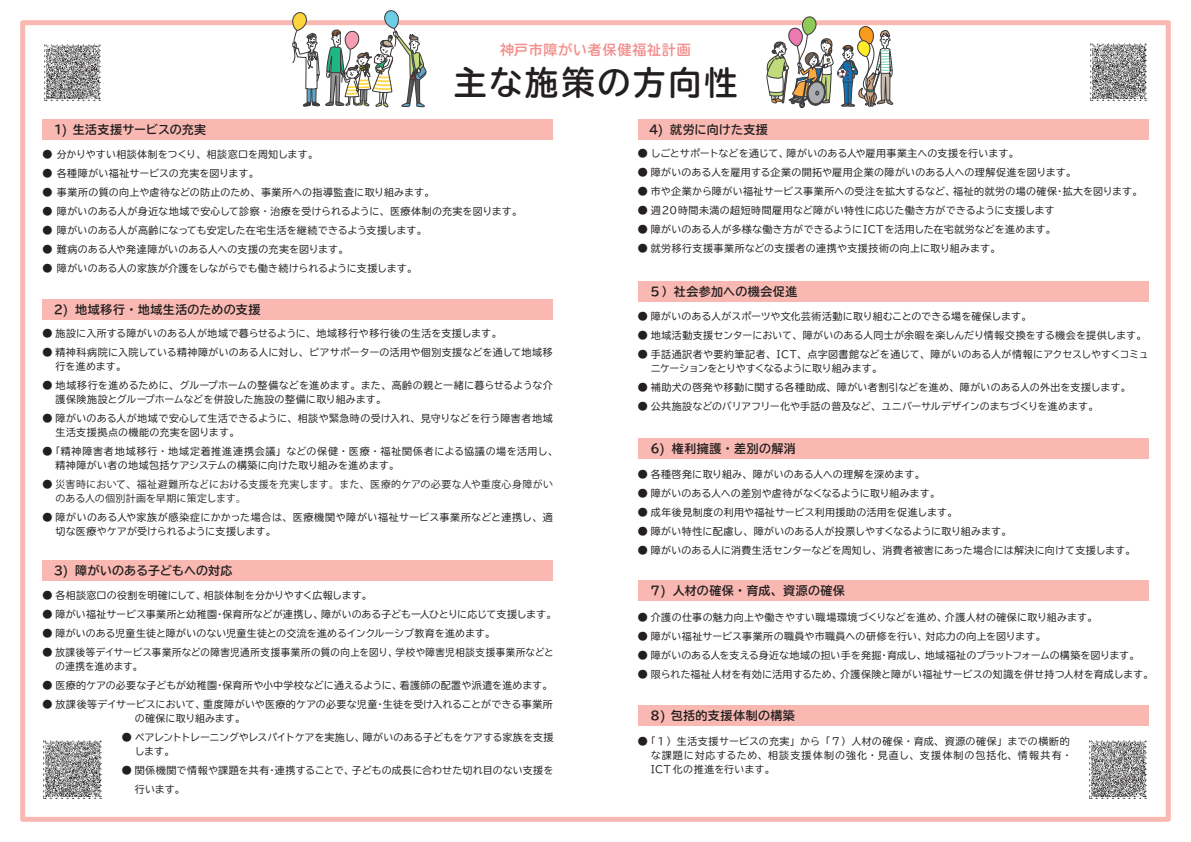
<style>
.page{position:relative;width:1191px;height:842px;background:#fff}
.page>*{position:absolute;margin:0;border:0;box-sizing:border-box;transform-origin:0 0}
.t1{font:700 33px "TBUDR Go Std";letter-spacing:.085em;color:#231f20}
.t2{font:700 14px "TBUDR Go Std";letter-spacing:.05em;color:#f48e8b}
.t3{font:700 12px "TBUDR Go Std";letter-spacing:.03em;color:#231f20}
.t4{font:700 12px "TBUDR Go Std";letter-spacing:.005em;color:#231f20}
.t5{font:10px/14px "TBUDR Go Std";letter-spacing:.015em;color:#231f20}
.t6{font:10px/14px "TBUDR Go Std";letter-spacing:-.01em;color:#231f20}
.t7{font:10px/14px "TBUDR Go Std";letter-spacing:.06em;color:#231f20}
.t8{font:10px/14px "TBUDR Go Std";letter-spacing:.04em;color:#231f20}
.t9{font:10px/14px "Koz Go Pr 6 N";letter-spacing:.015em;color:#231f20}
.t10{font:10px/14px "TBUDR Go Std";letter-spacing:.04em;color:#231f20;scale:.95 1}
.t11{font:10px "TBUDR Go Std";letter-spacing:-.005em;color:#231f20}
.t12{font:10px "TBUDR Go Std";letter-spacing:.035em;color:#231f20}
.s1{font-family:"Koz Go Pr 6 N"}
</style>
<div class="page">
<div style="left:20px;top:20px;width:1150px;height:802px;border:5px solid #f9b9b2"></div>
<svg style="left:292px;top:10px;width:134px;height:98px"></svg>
<svg style="left:767px;top:16px;width:127px;height:93px"></svg>
<img style="left:44px;top:741px;width:57px;height:57px">
<img style="left:1089px;top:741px;width:57px;height:57px">
<img style="left:1090px;top:44px;width:56px;height:56px">
<img style="left:44px;top:44px;width:57px;height:56px">
<div style="left:43px;top:119px;width:510px;height:21px;background:#f9b9b2"></div>
<div style="left:43px;top:299px;width:510px;height:20px;background:#f9b9b2"></div>
<div style="left:638px;top:119px;width:510px;height:21px;background:#f9b9b2"></div>
<div style="left:638px;top:282px;width:510px;height:20px;background:#f9b9b2"></div>
<div style="left:638px;top:438px;width:510px;height:21px;background:#f9b9b2"></div>
<div style="left:638px;top:581px;width:510px;height:20px;background:#f9b9b2"></div>
<div style="left:638px;top:705px;width:510px;height:20px;background:#f9b9b2"></div>
<div style="left:43px;top:560px;width:510px;height:20px;background:#f9b9b2"></div>
<h2 class="t2" style="left:500px;top:38px;width:192px">神戸市障がい者保健福祉計画</h2>
<h1 class="t1" style="left:454px;top:56px;width:285px">主な施策の方向性</h1>
<p class="t3" style="left:54px;top:120px;width:154px">1) 生活支援サービスの充実</p>
<p class="t5" style="left:43px;top:148px;width:277px">● 分かりやすい相談体制をつくり、相談窓口を周知します。</p>
<p class="t5" style="left:43px;top:167px;width:218px">● 各種障がい福祉サービスの充実を図ります。</p>
<p class="t5" style="left:43px;top:186px;width:393px">● 事業所の質の向上や虐待などの防止のため、事業所への指導監査に取り組みます。</p>
<p class="t5" style="left:43px;top:205px;width:481px">● 障がいのある人が身近な地域で安心して診察・治療を受けられるように、医療体制の充実を図ります。</p>
<p class="t5" style="left:43px;top:224px;width:386px">● 障がいのある人が高齢になっても安定した在宅生活を継続できるよう支援します。</p>
<p class="t5" style="left:43px;top:243px;width:307px">● 難病のある人や発達障がいのある人への支援の充実を図ります。</p>
<p class="t5" style="left:43px;top:262px;width:376px">● 障がいのある人の家族が介護をしながらでも働き続けられるように支援します。</p>
<p class="t3" style="left:54px;top:299px;width:208px">2) 地域移行・地域生活のための支援</p>
<p class="t5" style="left:43px;top:326px;width:460px"><span class="s1">●</span> 施設に入所する障がいのある人が地域で暮らせるように、地域移行や移行後の生活を支援します。</p>
<p class="t5" style="left:56px;top:345px;width:499px;text-indent:-13px"><span class="s1">●</span> 精神科病院に入院している精神障がいのある人に対し、ピアサポーターの活用や個別支援などを通して地域移行を進めます。</p>
<p class="t5" style="left:56px;top:378px;width:499px;text-indent:-13px"><span class="s1">●</span> 地域移行を進めるために、グループホームの整備などを進めます。また、高齢の親と一緒に暮らせるような介護保険施設とグループホームなどを併設した施設の整備に取り組みます。</p>
<p class="t5" style="left:56px;top:411px;width:499px;text-indent:-13px"><span class="s1">●</span> 障がいのある人が地域で安心して生活できるように、相談や緊急時の受け入れ、見守りなどを行う障害者地域生活支援拠点の機能の充実を図ります。</p>
<p class="t8" style="left:56px;top:444px;width:504px;text-indent:-13px"><span class="s1">●</span> 「精神障害者地域移行・地域定着推進連携会議」などの保健・医療・福祉関係者による協議の場を活用し、精神障がい者の地域包括ケアシステムの構築に向けた取り組みを進めます。</p>
<p class="t9" style="left:56px;top:478px;width:499px;text-indent:-13px">● 災害時において、福祉避難所などにおける支援を充実します。また、医療的ケアの必要な人や重度心身障がいのある人の個別計画を早期に策定します。</p>
<p class="t5" style="left:56px;top:510px;width:499px;text-indent:-13px"><span class="s1">●</span> 障がいのある人や家族が感染症にかかった場合は、医療機関や障がい福祉サービス事業所などと連携し、適切な医療やケアが受けられるように支援します。</p>
<p class="t4" style="left:54px;top:560px;width:180px">3) 障がいのある子どもへの対応</p>
<p class="t5" style="left:43px;top:588px;width:331px"><span class="s1">●</span> 各相談窓口の役割を明確にして、相談体制を分かりやすく広報します。</p>
<p class="t5" style="left:43px;top:607px;width:515px"><span class="s1">●</span> 障がい福祉サービス事業所と幼稚園・保育所などが連携し、障がいのある子ども一人ひとりに応じて支援します。</p>
<p class="t5" style="left:43px;top:626px;width:454px"><span class="s1">●</span> 障がいのある児童生徒と障がいのない児童生徒との交流を進めるインクルーシブ教育を進めます。</p>
<p class="t10" style="left:56px;top:645px;width:526px;text-indent:-13px"><span class="s1">●</span> 放課後等デイサービス事業所などの障害児通所支援事業所の質の向上を図り、学校や障害児相談支援事業所などとの連携を進めます。</p>
<p class="t5" style="left:43px;top:678px;width:511px"><span class="s1">●</span> 医療的ケアの必要な子どもが幼稚園・保育所や小中学校などに通えるように、看護師の配置や派遣を進めます。</p>
<p class="t5" style="left:135px;top:697px;width:419px;text-indent:-92px"><span class="s1">●</span> 放課後等デイサービスにおいて、重度障がいや医療的ケアの必要な児童・生徒を受け入れることができる事業所の確保に取り組みます。</p>
<p class="t6" style="left:135px;top:730px;width:420px;text-indent:-13px"><span class="s1">●</span> ペアレントトレーニングやレスパイトケアを実施し、障がいのある子どもをケアする家族を支援します。</p>
<p class="t5" style="left:135px;top:760px;width:420px;line-height:19px;text-indent:-13px"><span class="s1">●</span> 関係機関で情報や課題を共有・連携することで、子どもの成長に合わせた切れ目のない支援を行います。</p>
<p class="t3" style="left:649px;top:120px;width:120px">4) 就労に向けた支援</p>
<p class="t5" style="left:638px;top:147px;width:382px"><span class="s1">●</span> しごとサポートなどを通じて、障がいのある人や雇用事業主への支援を行います。</p>
<p class="t5" style="left:638px;top:166px;width:440px"><span class="s1">●</span> 障がいのある人を雇用する企業の開拓や雇用企業の障がいのある人への理解促進を図ります。</p>
<p class="t5" style="left:638px;top:185px;width:506px"><span class="s1">●</span> 市や企業から障がい福祉サービス事業所への受注を拡大するなど、福祉的就労の場の確保・拡大を図ります。</p>
<p class="t5" style="left:638px;top:204px;width:418px"><span class="s1">●</span> 週20時間未満の超短時間雇用など障がい特性に応じた働き方ができるように支援します</p>
<p class="t5" style="left:638px;top:223px;width:419px"><span class="s1">●</span> 障がいのある人が多様な働き方ができるようにICTを活用した在宅就労などを進めます。</p>
<p class="t12" style="left:638px;top:240px;width:364px"><span class="s1">●</span> 就労移行支援事業所などの支援者の連携や支援技術の向上に取り組みます。</p>
<p class="t3" style="left:649px;top:282px;width:150px">５）社会参加への機会促進</p>
<p class="t5" style="left:638px;top:309px;width:395px"><span class="s1">●</span> 障がいのある人がスポーツや文化芸術活動に取り組むことのできる場を確保します。</p>
<p class="t5" style="left:638px;top:328px;width:510px"><span class="s1">●</span> 地域活動支援センターにおいて、障がいのある人同士が余暇を楽しんだり情報交換をする機会を提供します。</p>
<p class="t5" style="left:651px;top:347px;width:499px;text-indent:-13px"><span class="s1">●</span> 手話通訳者や要約筆記者、ICT、点字図書館などを通じて、障がいのある人が情報にアクセスしやすくコミュニケーションをとりやすくなるように取り組みます。</p>
<p class="t5" style="left:638px;top:380px;width:494px"><span class="s1">●</span> 補助犬の啓発や移動に関する各種助成、障がい者割引などを進め、障がいのある人の外出を支援します。</p>
<p class="t6" style="left:638px;top:399px;width:462px"><span class="s1">●</span> 公共施設などのバリアフリー化や手話の普及など、ユニバーサルデザインのまちづくりを進めます。</p>
<p class="t3" style="left:649px;top:439px;width:148px">６) 権利擁護・差別の解消</p>
<p class="t5" style="left:638px;top:467px;width:288px"><span class="s1">●</span> 各種啓発に取り組み、障がいのある人への理解を深めます。</p>
<p class="t5" style="left:638px;top:486px;width:304px"><span class="s1">●</span> 障がいのある人への差別や虐待がなくなるように取り組みます。</p>
<p class="t5" style="left:638px;top:505px;width:321px"><span class="s1">●</span> 成年後見制度の利用や福祉サービス利用援助の活用を促進します。</p>
<p class="t5" style="left:638px;top:524px;width:375px"><span class="s1">●</span> 障がい特性に配慮し、障がいのある人が投票しやすくなるように取り組みます。</p>
<p class="t5" style="left:638px;top:543px;width:499px"><span class="s1">●</span> 障がいのある人に消費生活センターなどを周知し、消費者被害にあった場合には解決に向けて支援します。</p>
<p class="t3" style="left:649px;top:581px;width:197px">７) 人材の確保・育成、資源の確保</p>
<p class="t5" style="left:638px;top:610px;width:461px"><span class="s1">●</span> 介護の仕事の魅力向上や働きやすい職場環境づくりなどを進め、介護人材の確保に取り組みます。</p>
<p class="t5" style="left:638px;top:629px;width:409px"><span class="s1">●</span> 障がい福祉サービス事業所の職員や市職員への研修を行い、対応力の向上を図ります。</p>
<p class="t11" style="left:638px;top:647px;width:503px"><span class="s1">●</span> 障がいのある人を支える身近な地域の担い手を発掘・育成し、地域福祉のプラットフォームの構築を図ります。</p>
<p class="t5" style="left:638px;top:667px;width:517px"><span class="s1">●</span> 限られた福祉人材を有効に活用するため、介護保険と障がい福祉サービスの知識を併せ持つ人材を育成します。</p>
<p class="t3" style="left:649px;top:705px;width:147px">８) 包括的支援体制の構築</p>
<p class="t7" style="left:651px;top:734px;width:423px;text-indent:-13px"><span class="s1">●</span> 「１）生活支援サービスの充実」から「７）人材の確保・育成、資源の確保」までの横断的な課題に対応するため、相談支援体制の強化・見直し、支援体制の包括化、情報共有・<br>ICT 化の推進を行います。</p>
</div>
